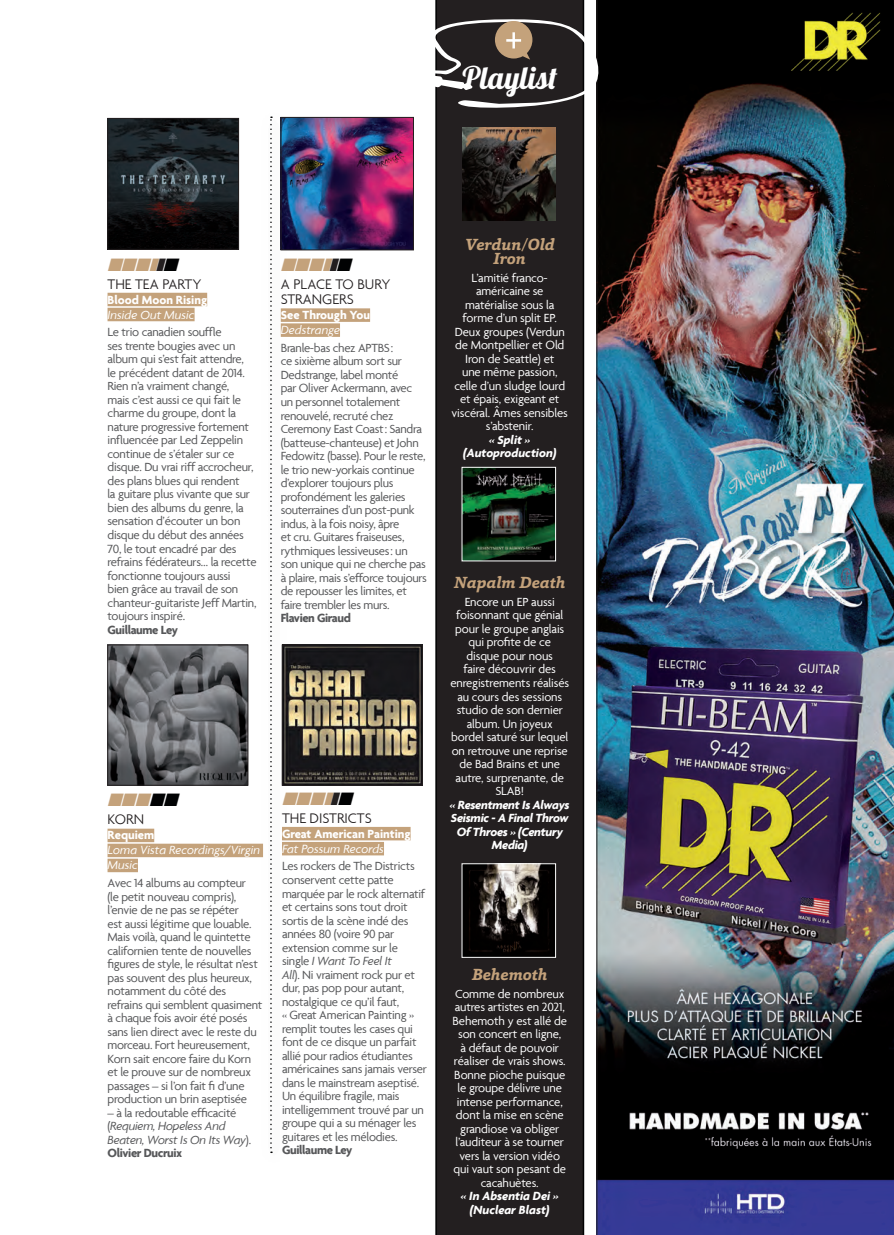
<style>
.page{position:relative;width:894px;height:1235px;background:#fff}
.page>*{position:absolute;margin:0;border:0;box-sizing:border-box;transform-origin:0 0}
.t1{font:31.2px "Lobster 1.4";color:#fff}
.t2{font:italic 18px "Zapf Dingbats ITC";color:#c4a27b}
.t3{font:italic 700 16.5px/13.5px "Capita";color:#c4a27b;text-align:center}
.t4{font:300 15px/15px "Agenda";color:#231f20}
.t5{font:12.75px/13.5px "Agenda";letter-spacing:-.02em;color:#57585a}
.t6{font:12.75px/13.5px "Agenda";letter-spacing:-.01em;color:#fff;text-align:center}
.t7{font:700 12.75px/15px "Agenda";color:#fff}
.t8{font:italic 12.75px/13.5px "Agenda";letter-spacing:-.02em;color:#57585a}
.t9{font:italic 12.75px/15px "Agenda";color:#fff}
.s1{color:#231f20}
.s2{color:#010203}
.s3{font-weight:400;font-style:italic}
.s4{font-weight:700}
.s5{font-weight:700;font-style:normal}
.s6{font-style:normal}
.s7{font-style:italic}
.s8{font-weight:700;font-style:italic}
</style>
<div class="page">
<img style="left:260px;top:116px;width:28px;height:1038px">
<svg style="left:270px;top:116px;width:2px;height:1036px"></svg>
<div style="left:282px;top:826px;width:128px;height:14px;background:#c4a27b"></div>
<div style="left:282px;top:841px;width:102px;height:14px;background:#c4a27b"></div>
<img style="left:284px;top:646px;width:136px;height:137px">
<div style="left:282px;top:644px;width:140px;height:141px;border:1px solid #231f20"></div>
<div style="left:108px;top:293px;width:99px;height:13px;background:#c4a27b"></div>
<div style="left:108px;top:308px;width:87px;height:13px;background:#c4a27b"></div>
<img style="left:110px;top:120px;width:127px;height:127px">
<div style="left:108px;top:118px;width:131px;height:131px;border:1px solid #231f20"></div>
<div style="left:108px;top:828px;width:46px;height:14px;background:#c4a27b"></div>
<div style="left:108px;top:843px;width:155px;height:14px;background:#c4a27b"></div>
<div style="left:108px;top:858px;width:30px;height:14px;background:#c4a27b"></div>
<img style="left:110px;top:646px;width:136px;height:137px">
<div style="left:108px;top:644px;width:140px;height:141px;border:1px solid #231f20"></div>
<div style="left:281px;top:308px;width:89px;height:14px;background:#c4a27b"></div>
<div style="left:281px;top:323px;width:59px;height:14px;background:#c4a27b"></div>
<img style="left:283px;top:119px;width:129px;height:129px">
<div style="left:281px;top:117px;width:133px;height:133px;border:1px solid #231f20"></div>
<img style="left:596px;top:0;width:298px;height:1234px">
<div style="left:435px;top:0;width:149px;height:1234px;background:#231f20"></div>
<img style="left:462px;top:127px;width:94px;height:94px">
<img style="left:464px;top:469px;width:90px;height:90px">
<div style="left:462px;top:467px;width:94px;height:94px;border:1px solid #fff"></div>
<img style="left:464px;top:865px;width:90px;height:90px">
<div style="left:462px;top:863px;width:94px;height:94px;border:1px solid #fff"></div>
<svg style="left:435px;top:17px;width:167px;height:93px;background:#514c4a"></svg>
<p class="t1" style="left:462px;top:57px;width:97px">Playlist</p>
<p class="t2" style="left:108px;top:256px;width:76px">■■■■<span class="s1">■</span><span class="s2">■</span></p>
<p class="t4" style="left:108px;top:276px;width:96px">THE TEA PARTY</p>
<p class="t7" style="left:108px;top:291px;width:101px">Blood Moon Rising<br><span class="s3">Inside Out Music</span></p>
<p class="t5" style="left:108px;top:325px;width:150px">Le trio canadien souffle<br>ses trente bougies avec un album qui s’est fait attendre,<br>le précédent datant de 2014.<br>Rien n’a vraiment changé,<br>mais c’est aussi ce qui fait le charme du groupe, dont la nature progressive fortement influencée par Led Zeppelin continue de s’étaler sur ce disque. Du vrai riff accrocheur, des plans blues qui rendent<br>la guitare plus vivante que sur bien des albums du genre, la sensation d’écouter un bon disque du début des années<br>70, le tout encadré par des refrains fédérateurs… la recette fonctionne toujours aussi<br>bien grâce au travail de son chanteur-guitariste Jeff Martin, toujours inspiré.<br><span class="s4">Guillaume Ley</span></p>
<p class="t2" style="left:281px;top:256px;width:76px">■■■■<span class="s1">■</span><span class="s2">■</span></p>
<p class="t4" style="left:281px;top:276px;width:111px">A PLACE TO BURY<br>STRANGERS</p>
<p class="t7" style="left:281px;top:307px;width:91px">See Through You<br><span class="s3">Dedstrange</span></p>
<p class="t5" style="left:281px;top:341px;width:148px">Branle-bas chez APTBS :<br>ce sixième album sort sur<br>Dedstrange, label monté<br>par Oliver Ackermann, avec un personnel totalement renouvelé, recruté chez<br>Ceremony East Coast : Sandra (batteuse-chanteuse) et John<br>Fedowitz (basse). Pour le reste, le trio new-yorkais continue d’explorer toujours plus profondément les galeries souterraines d’un post-punk indus, à la fois noisy, âpre<br>et cru. Guitares fraiseuses, rythmiques lessiveuses : un son unique qui ne cherche pas à plaire, mais s’efforce toujours de repousser les limites, et faire trembler les murs.<br><span class="s4">Flavien Giraud</span></p>
<p class="t2" style="left:108px;top:791px;width:76px">■■■<span class="s2">■■</span></p>
<p class="t4" style="left:108px;top:811px;width:38px">KORN</p>
<p class="t9" style="left:108px;top:827px;width:154px"><span class="s5">Requiem<br></span>Loma Vista Recordings/Virgin<br>Music</p>
<p class="t5" style="left:108px;top:876px;width:156px">Avec 14 albums au compteur<br>(le petit nouveau compris), l’envie de ne pas se répéter<br>est aussi légitime que louable.<br>Mais voilà, quand le quintette californien tente de nouvelles figures de style, le résultat n’est pas souvent des plus heureux, notamment du côté des refrains qui semblent quasiment à chaque fois avoir été posés sans lien direct avec le reste du morceau. Fort heureusement,<br>Korn sait encore faire du Korn et le prouve sur de nombreux passages – si l’on fait fi d’une production un brin aseptisée</p>
<p class="t8" style="left:108px;top:1105px;width:145px"><span class="s6">– à la redoutable efficacité (</span>Requiem, Hopeless And<br>Beaten, Worst Is On Its Way<span class="s6">).<br></span><span class="s5">Olivier Ducruix</span></p>
<p class="t2" style="left:282px;top:789px;width:76px">■■■■<span class="s1">■</span><span class="s2">■</span></p>
<p class="t4" style="left:282px;top:810px;width:91px">THE DISTRICTS</p>
<p class="t7" style="left:282px;top:825px;width:130px">Great American Painting<br><span class="s3">Fat Possum Records</span></p>
<p class="t5" style="left:282px;top:859px;width:146px">Les rockers de The Districts conservent cette patte marquée par le rock alternatif et certains sons tout droit sortis de la scène indé des années 80 (voire 90 par extension comme sur le single <span class="s7">I Want To Feel It<br>All</span>). Ni vraiment rock pur et dur, pas pop pour autant, nostalgique ce qu’il faut,<br>« Great American Painting » remplit toutes les cases qui font de ce disque un parfait allié pour radios étudiantes américaines sans jamais verser dans le mainstream aseptisé.<br>Un équilibre fragile, mais intelligemment trouvé par un groupe qui a su ménager les guitares et les mélodies.<br><span class="s4">Guillaume Ley</span></p>
<p class="t3" style="left:465px;top:237px;width:91px">Verdun/Old<br>Iron</p>
<p class="t6" style="left:451px;top:270px;width:118px">L’amitié franco&shy;américaine se matérialise sous la forme d’un split EP.<br>Deux groupes (Verdun de Montpellier et Old<br>Iron de Seattle) et<br>une même passion, celle d’un sludge lourd et épais, exigeant et viscéral. Âmes sensibles s’abstenir.<br><span class="s8">« Split » (Autoproduction)</span></p>
<p class="t3" style="left:454px;top:575px;width:113px">Napalm Death</p>
<p class="t6" style="left:450px;top:594px;width:121px">Encore un EP aussi foisonnant que génial pour le groupe anglais qui profite de ce<br>disque pour nous<br>faire découvrir des enregistrements réalisés au cours des sessions studio de son dernier album. Un joyeux bordel saturé sur lequel on retrouve une reprise de Bad Brains et une autre, surprenante, de<br>SLAB!<br><span class="s8">« Resentment Is Always<br>Seismic - A Final Throw<br>Of Throes » (Century<br>Media)</span></p>
<p class="t3" style="left:472px;top:966px;width:77px">Behemoth</p>
<p class="t6" style="left:452px;top:986px;width:116px">Comme de nombreux autres artistes en 2021,<br>Behemoth y est allé de son concert en ligne,<br>à défaut de pouvoir réaliser de vrais shows.<br>Bonne pioche puisque le groupe délivre une intense performance, dont la mise en scène grandiose va obliger l’auditeur à se tourner vers la version vidéo qui vaut son pesant de cacahuètes.<br><span class="s8">« In Absentia Dei » (Nuclear Blast)</span></p>
</div>
